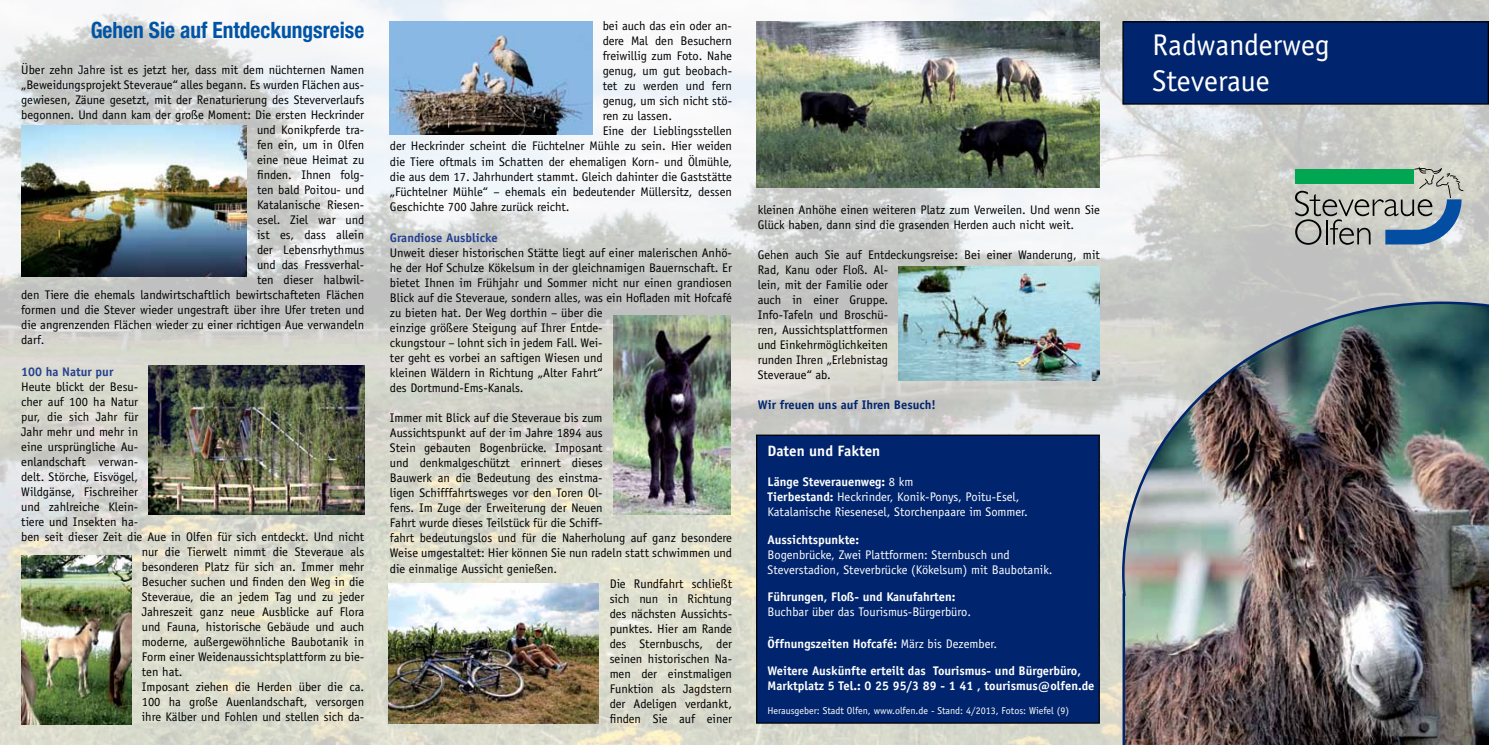
<style>
.page{position:relative;width:1489px;height:745px;background:#fff}
.page>*{position:absolute;margin:0;border:0;box-sizing:border-box;transform-origin:0 0}
.t1{font:30px/36px "Officina Sans Std";color:#fff}
.t2{font:700 condensed 22.5px "Helvetica Neue LT Pro";color:#0054a6;scale:.95 1}
.t3{font:700 15px "Officina Sans Std";color:#fff}
.t4{font:12.5px/15px "Officina Sans Std";color:#000}
.t5{font:12.5px/15px "Officina Sans Std";color:#fff}
.t6{font:700 12.5px/15px "Officina Sans Std";color:#fff}
.t7{font:700 12.5px "Officina Sans Std";color:#25408f}
.t8{font:700 12.5px "Officina Sans Std";color:#00256e}
.t9{font:10px "Officina Sans Std";color:#fff}
.s1{font-weight:700}
.s2{font-weight:400}
</style>
<div class="page">
<img style="left:0;top:0;width:1488px;height:744px">
<div style="left:756px;top:435px;width:343px;height:287px;background:#00256e"></div>
<div style="left:756px;top:434px;width:343px;height:289px;border:1px solid #000"></div>
<div style="left:1121px;top:21px;width:367px;height:84px;background:#00256e"></div>
<svg style="left:1294px;top:167px;width:169px;height:77px;background:#8ba9a1"></svg>
<img style="left:1120px;top:300px;width:368px;height:444px">
<img style="left:21px;top:126px;width:225px;height:150px">
<img style="left:390px;top:21px;width:202px;height:114px">
<img style="left:21px;top:555px;width:110px;height:169px">
<img style="left:388px;top:583px;width:210px;height:140px">
<img style="left:756px;top:21px;width:343px;height:167px">
<img style="left:149px;top:365px;width:215px;height:149px">
<img style="left:613px;top:315px;width:118px;height:199px">
<img style="left:898px;top:266px;width:201px;height:114px">
<h2 class="t2" style="left:91px;top:16px;width:289px">Gehen Sie auf Entdeckungsreise</h2>
<p class="t4" style="left:21px;top:62px;width:344px">Über zehn Jahre ist es jetzt her, dass mit dem nüchternen Namen</p>
<p class="t4" style="left:21px;top:77px;width:344px">„Beweidungsprojekt Steveraue“ alles begann. Es wurden Flächen aus-</p>
<p class="t4" style="left:21px;top:92px;width:344px">gewiesen, Zäune gesetzt, mit der Renaturierung des Steververlaufs</p>
<p class="t4" style="left:21px;top:107px;width:344px">begonnen. Und dann kam der große Moment: Die ersten Heckrinder</p>
<p class="t4" style="left:257px;top:122px;width:109px">und Konikpferde tra-</p>
<p class="t4" style="left:257px;top:137px;width:109px">fen ein, um in Olfen</p>
<p class="t4" style="left:257px;top:152px;width:109px">eine neue Heimat zu</p>
<p class="t4" style="left:257px;top:167px;width:109px">finden. Ihnen folg-</p>
<p class="t4" style="left:257px;top:182px;width:109px">ten bald Poitou- und</p>
<p class="t4" style="left:257px;top:197px;width:109px">Katalanische Riesen-</p>
<p class="t4" style="left:257px;top:212px;width:109px">esel. Ziel war und</p>
<p class="t4" style="left:257px;top:227px;width:109px">ist es, dass allein</p>
<p class="t4" style="left:257px;top:242px;width:109px">der Lebensrhythmus</p>
<p class="t4" style="left:257px;top:257px;width:109px">und das Fressverhal-</p>
<p class="t4" style="left:257px;top:272px;width:109px">ten dieser halbwil-</p>
<p class="t4" style="left:21px;top:287px;width:344px">den Tiere die ehemals landwirtschaftlich bewirtschafteten Flächen</p>
<p class="t4" style="left:21px;top:302px;width:344px">formen und die Stever wieder ungestraft über ihre Ufer treten und</p>
<p class="t4" style="left:21px;top:317px;width:344px">die angrenzenden Flächen wieder zu einer richtigen Aue verwandeln</p>
<p class="t4" style="left:21px;top:332px;width:25px">darf.</p>
<p class="t7" style="left:21px;top:363px;width:94px">100 ha Natur pur</p>
<p class="t4" style="left:21px;top:378px;width:118px">Heute blickt der Besu-</p>
<p class="t4" style="left:21px;top:393px;width:118px">cher auf 100 ha Natur</p>
<p class="t4" style="left:21px;top:408px;width:118px">pur, die sich Jahr für</p>
<p class="t4" style="left:21px;top:423px;width:118px">Jahr mehr und mehr in</p>
<p class="t4" style="left:21px;top:438px;width:118px">eine ursprüngliche Au-</p>
<p class="t4" style="left:21px;top:453px;width:118px">enlandschaft verwan-</p>
<p class="t4" style="left:21px;top:468px;width:118px">delt. Störche, Eisvögel,</p>
<p class="t4" style="left:21px;top:483px;width:118px">Wildgänse, Fischreiher</p>
<p class="t4" style="left:21px;top:498px;width:118px">und zahlreiche Klein-</p>
<p class="t4" style="left:21px;top:513px;width:118px">tiere und Insekten ha-</p>
<p class="t4" style="left:21px;top:528px;width:344px">ben seit dieser Zeit die Aue in Olfen für sich entdeckt. Und nicht</p>
<p class="t4" style="left:142px;top:543px;width:224px">nur die Tierwelt nimmt die Steveraue als</p>
<p class="t4" style="left:142px;top:558px;width:224px">besonderen Platz für sich an. Immer mehr</p>
<p class="t4" style="left:142px;top:573px;width:224px">Besucher suchen und finden den Weg in die</p>
<p class="t4" style="left:142px;top:588px;width:224px">Steveraue, die an jedem Tag und zu jeder</p>
<p class="t4" style="left:142px;top:603px;width:224px">Jahreszeit ganz neue Ausblicke auf Flora</p>
<p class="t4" style="left:142px;top:618px;width:224px">und Fauna, historische Gebäude und auch</p>
<p class="t4" style="left:142px;top:633px;width:224px">moderne, außergewöhnliche Baubotanik in</p>
<p class="t4" style="left:142px;top:648px;width:224px">Form einer Weidenaussichtsplattform zu bie-</p>
<p class="t4" style="left:142px;top:663px;width:42px">ten hat.</p>
<p class="t4" style="left:142px;top:678px;width:224px">Imposant ziehen die Herden über die ca.</p>
<p class="t4" style="left:142px;top:693px;width:224px">100 ha große Auenlandschaft, versorgen</p>
<p class="t4" style="left:142px;top:708px;width:224px">ihre Kälber und Fohlen und stellen sich da-</p>
<p class="t4" style="left:602px;top:19px;width:131px">bei auch das ein oder an-</p>
<p class="t4" style="left:602px;top:34px;width:131px">dere Mal den Besuchern</p>
<p class="t4" style="left:602px;top:49px;width:131px">freiwillig zum Foto. Nahe</p>
<p class="t4" style="left:602px;top:64px;width:131px">genug, um gut beobach-</p>
<p class="t4" style="left:602px;top:79px;width:131px">tet zu werden und fern</p>
<p class="t4" style="left:602px;top:94px;width:131px">genug, um sich nicht stö-</p>
<p class="t4" style="left:602px;top:109px;width:71px">ren zu lassen.</p>
<p class="t4" style="left:602px;top:124px;width:131px">Eine der Lieblingsstellen</p>
<p class="t4" style="left:390px;top:139px;width:343px">der Heckrinder scheint die Füchtelner Mühle zu sein. Hier weiden</p>
<p class="t4" style="left:390px;top:154px;width:343px">die Tiere oftmals im Schatten der ehemaligen Korn- und Ölmühle,</p>
<p class="t4" style="left:390px;top:169px;width:343px">die aus dem 17. Jahrhundert stammt. Gleich dahinter die Gaststätte</p>
<p class="t4" style="left:390px;top:184px;width:343px">„Füchtelner Mühle“ – ehemals ein bedeutender Müllersitz, dessen</p>
<p class="t4" style="left:390px;top:199px;width:181px">Geschichte 700 Jahre zurück reicht.</p>
<p class="t7" style="left:390px;top:230px;width:109px">Grandiose Ausblicke</p>
<p class="t4" style="left:390px;top:245px;width:343px">Unweit dieser historischen Stätte liegt auf einer malerischen Anhö&shy;he der Hof Schulze Kökelsum in der gleichnamigen Bauernschaft. Er bietet Ihnen im Frühjahr und Sommer nicht nur einen grandiosen Blick auf die Steveraue, sondern alles, was ein Hofladen mit Hofcafé zu bieten hat. Der Weg dorthin – über die<br>einzige größere Steigung auf Ihrer Entde-<br>ckungstour – lohnt sich in jedem Fall. Wei-<br>ter geht es vorbei an saftigen Wiesen und<br>kleinen Wäldern in Richtung „Alter Fahrt“<br>des Dortmund-Ems-Kanals.</p>
<p class="t4" style="left:390px;top:410px;width:214px">Immer mit Blick auf die Steveraue bis zum</p>
<p class="t4" style="left:390px;top:425px;width:214px">Aussichtspunkt auf der im Jahre 1894 aus</p>
<p class="t4" style="left:390px;top:440px;width:214px">Stein gebauten Bogenbrücke. Imposant</p>
<p class="t4" style="left:390px;top:455px;width:214px">und denkmalgeschützt erinnert dieses</p>
<p class="t4" style="left:390px;top:470px;width:214px">Bauwerk an die Bedeutung des einstma-</p>
<p class="t4" style="left:390px;top:485px;width:214px">ligen Schifffahrtsweges vor den Toren Ol-</p>
<p class="t4" style="left:390px;top:500px;width:214px">fens. Im Zuge der Erweiterung der Neuen</p>
<p class="t4" style="left:390px;top:515px;width:214px">Fahrt wurde dieses Teilstück für die Schiff-</p>
<p class="t4" style="left:390px;top:530px;width:343px">fahrt bedeutungslos und für die Naherholung auf ganz besondere</p>
<p class="t4" style="left:390px;top:545px;width:343px">Weise umgestaltet: Hier können Sie nun radeln statt schwimmen und</p>
<p class="t4" style="left:390px;top:560px;width:169px">die einmalige Aussicht genießen.</p>
<p class="t4" style="left:609px;top:575px;width:124px">Die Rundfahrt schließt</p>
<p class="t4" style="left:609px;top:590px;width:124px">sich nun in Richtung</p>
<p class="t4" style="left:609px;top:605px;width:124px">des nächsten Aussichts-</p>
<p class="t4" style="left:609px;top:620px;width:124px">punktes. Hier am Rande</p>
<p class="t4" style="left:609px;top:635px;width:124px">des Sternbuschs, der</p>
<p class="t4" style="left:609px;top:650px;width:124px">seinen historischen Na-</p>
<p class="t4" style="left:609px;top:665px;width:124px">men der einstmaligen</p>
<p class="t4" style="left:609px;top:680px;width:124px">Funktion als Jagdstern</p>
<p class="t4" style="left:609px;top:695px;width:124px">der Adeligen verdankt,</p>
<p class="t4" style="left:609px;top:710px;width:124px">finden Sie auf einer</p>
<p class="t4" style="left:757px;top:202px;width:343px">kleinen Anhöhe einen weiteren Platz zum Verweilen. Und wenn Sie<br>Glück haben, dann sind die grasenden Herden auch nicht weit.</p>
<p class="t4" style="left:757px;top:247px;width:343px">Gehen auch Sie auf Entdeckungsreise: Bei einer Wanderung, mit<br>Rad, Kanu oder Floß. Al-<br>lein, mit der Familie oder<br>auch in einer Gruppe.<br>Info-Tafeln und Broschü-<br>ren, Aussichtsplattformen<br>und Einkehrmöglichkeiten<br>runden Ihren „Erlebnistag<br>Steveraue“ ab.</p>
<p class="t8" style="left:757px;top:396px;width:179px">Wir freuen uns auf Ihren Besuch!</p>
<p class="t3" style="left:767px;top:441px;width:114px">Daten und Fakten</p>
<p class="t5" style="left:767px;top:474px;width:262px"><span class="s1">Länge Steverauenweg:</span> 8 km<br><span class="s1">Tierbestand:</span> Heckrinder, Konik-Ponys, Poitu-Esel,<br>Katalanische Riesenesel, Storchenpaare im Sommer.</p>
<p class="t6" style="left:767px;top:531px;width:93px">Aussichtspunkte:</p>
<p class="t5" style="left:767px;top:546px;width:286px">Bogenbrücke, Zwei Plattformen: Sternbusch und<br>Steverstadion, Steverbrücke (Kökelsum) mit Baubotanik.</p>
<p class="t6" style="left:767px;top:589px;width:189px">Führungen, Floß- und Kanufahrten:</p>
<p class="t5" style="left:767px;top:604px;width:205px">Buchbar über das Tourismus-Bürgerbüro.</p>
<p class="t6" style="left:767px;top:635px;width:231px">Öffnungszeiten Hofcafé: <span class="s2">März bis Dezember.</span></p>
<p class="t6" style="left:767px;top:663px;width:328px">Weitere Auskünfte erteilt das Tourismus- und Bürgerbüro,<br>Marktplatz 5 Tel.: 0 25 95/3 89 - 1 41 , tourismus@olfen.de</p>
<p class="t9" style="left:767px;top:704px;width:303px">Herausgeber: Stadt Olfen, www.olfen.de - Stand: 4/2013, Fotos: Wiefel (9)</p>
<h1 class="t1" style="left:1152px;top:27px;width:179px">Radwanderweg<br>Steveraue</h1>
</div>
